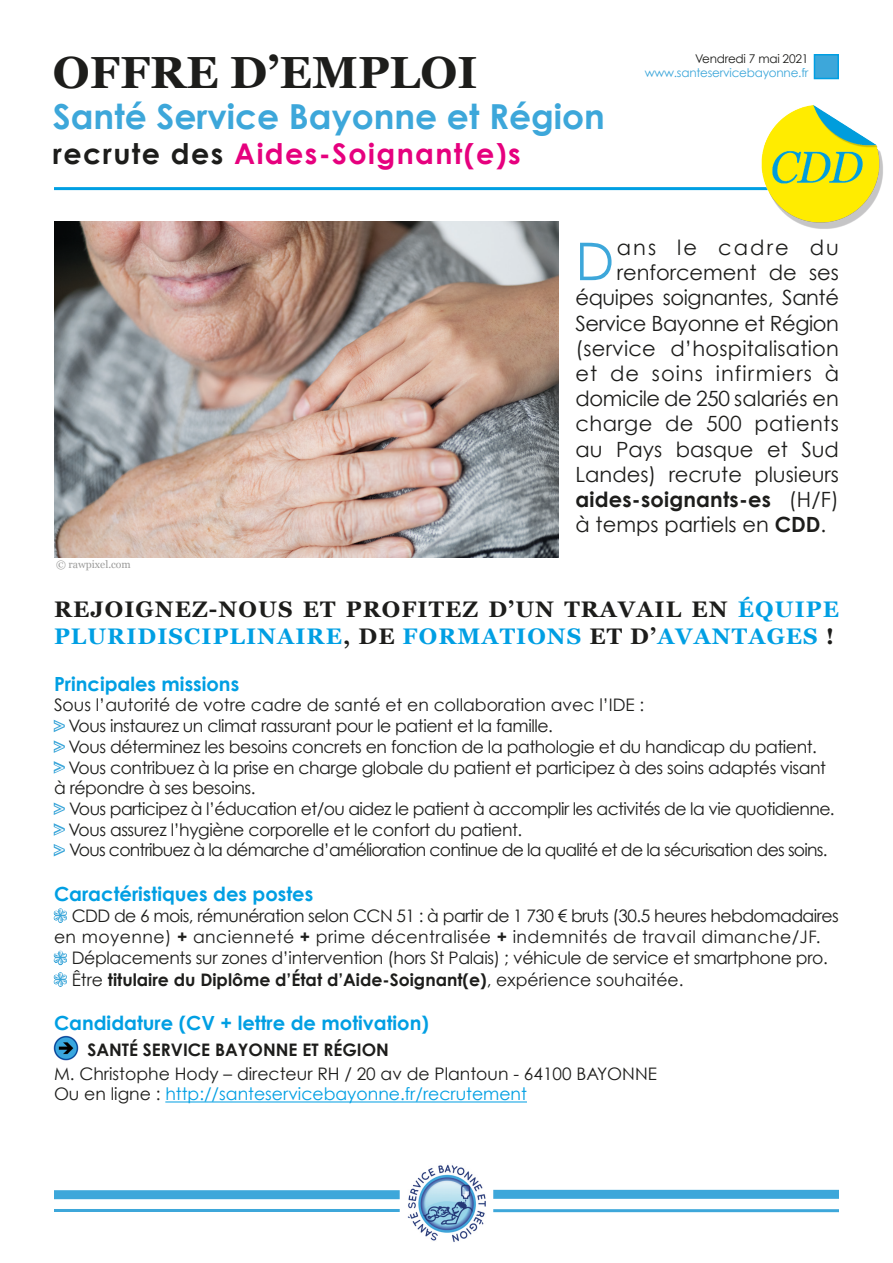
<style>
.page{position:relative;width:893px;height:1263px;background:#fff}
.page>*{position:absolute;margin:0;border:0;box-sizing:border-box;transform-origin:0 0}
.t1{font:52.05px "Century Gothic";color:#3da7da}
.t2{font:700 45px "Georgia";color:#1d1d1b}
.t3{font:700 34.5px "Century Gothic";color:#3da7da}
.t4{font:700 28.5px "Century Gothic";letter-spacing:.05em;color:#e6007e}
.t5{font:700 22.5px/27px "Georgia";letter-spacing:.05em;color:#1d1d1b}
.t6{font:21px "Century Gothic";color:#1d1d1b}
.t7{font:21px "Century Gothic";letter-spacing:-.02em;color:#1d1d1b}
.t8{font:700 21px "Century Gothic";letter-spacing:.01em;color:#1d1d1b}
.t9{font:21px "Century Gothic";letter-spacing:.05em;color:#1d1d1b}
.t10{font:21px "Century Gothic";letter-spacing:.02em;color:#1d1d1b}
.t11{font:21px "Century Gothic";letter-spacing:.1em;color:#1d1d1b}
.t12{font:700 19.5px "Century Gothic";color:#009fe3}
.t13{font:17.25px/20.7px "Century Gothic";letter-spacing:-.025em;color:#1d1d1b}
.t14{font:17.25px "Century Gothic";color:#1d1d1b}
.t15{font:700 17.25px "Century Gothic";color:#1d1d1b}
.t16{font:17.25px "Century Gothic";color:#009fe3}
.Chapo_Gros{font:12px "Century Gothic";letter-spacing:-.02em;color:#3da7da}
.Chapo_Gros-2{font:12px "Century Gothic";letter-spacing:-.02em;color:#1d1d1b}
.t17{font:10.5px "Georgia";color:#9b9b9a}
.s1{color:#1d1d1b}
.s2{font-weight:400}
.s3{font-weight:700}
.s4{color:#009fe3}
.s5{color:#fff}
.s6{font-family:"Monotype Sorts";font-size:18px;color:#fff}
.s7{font-family:"Monotype Sorts";font-weight:400;font-size:18px;color:#fff}
</style>
<div class="page">
<img style="left:407px;top:1164px;width:79px;height:78px">
<hr style="left:493px;top:1209px;width:346px;height:3px;background:#3da7da">
<div style="left:493px;top:1190px;width:346px;height:9px;background:#3da7da"></div>
<div style="left:54px;top:1190px;width:346px;height:9px;background:#3da7da"></div>
<hr style="left:54px;top:1209px;width:346px;height:3px;background:#3da7da">
<hr style="left:54px;top:187px;width:785px;height:3px;background:#009fe3">
<div style="left:814px;top:54px;width:25px;height:25px;background:#3da7da;border:2px solid #009fe3"></div>
<hr style="left:165px;top:1101px;width:362px;height:1px;background:#009fe3">
<svg style="left:53px;top:719px;width:12px;height:13px"></svg>
<svg style="left:53px;top:740px;width:12px;height:34px"></svg>
<svg style="left:53px;top:802px;width:12px;height:55px"></svg>
<svg style="left:53px;top:908px;width:14px;height:15px"></svg>
<svg style="left:53px;top:950px;width:14px;height:37px"></svg>
<img style="left:54px;top:1035px;width:25px;height:25px">
<img style="left:54px;top:221px;width:504px;height:337px">
<img style="left:748px;top:105px;width:135px;height:124px">
<p class="t2" style="left:53px;top:39px;width:426px">OFFRE D’EMPLOI</p>
<p class="t3" style="left:53px;top:95px;width:554px">Santé Service Bayonne et Région</p>
<p class="t4" style="left:53px;top:135px;width:469px"><span class="s1">recrute des</span> Aides-Soignant(e)s</p>
<p class="Chapo_Gros-2" style="left:695px;top:51px;width:115px">Vendredi 7 mai 2021</p>
<p class="Chapo_Gros" style="left:645px;top:66px;width:165px">www.santeservicebayonne.fr</p>
<p class="t17" style="left:56px;top:557px;width:76px">© rawpixel.com</p>
<p class="t1" style="left:575px;top:230px;width:40px">D</p>
<p class="t11" style="left:617px;top:235px;width:224px">ans le cadre du</p>
<p class="t6" style="left:617px;top:260px;width:224px">renforcement de ses</p>
<p class="t7" style="left:575px;top:285px;width:265px">équipes soignantes, Santé</p>
<p class="t7" style="left:575px;top:310px;width:265px">Service Bayonne et Région</p>
<p class="t6" style="left:575px;top:335px;width:265px">(service d’hospitalisation</p>
<p class="t9" style="left:575px;top:361px;width:265px">et de soins infirmiers à</p>
<p class="t7" style="left:575px;top:386px;width:265px">domicile de 250 salariés en</p>
<p class="t10" style="left:575px;top:411px;width:265px">charge de 500 patients</p>
<p class="t6" style="left:575px;top:436px;width:265px">au Pays basque et Sud</p>
<p class="t6" style="left:575px;top:461px;width:265px">Landes) recrute plusieurs</p>
<p class="t8" style="left:575px;top:486px;width:265px">aides-soignants-es <span class="s2">(H/F)</span></p>
<p class="t6" style="left:575px;top:512px;width:252px">à temps partiels en <span class="s3">CDD</span>.</p>
<p class="t5" style="left:54px;top:594px;width:786px">REJOIGNEZ-NOUS ET PROFITEZ D’UN TRAVAIL EN <span class="s4">ÉQUIPE<br>PLURIDISCIPLINAIRE</span>, DE <span class="s4">FORMATIONS</span> ET D’<span class="s4">AVANTAGES</span> !</p>
<p class="t12" style="left:54px;top:671px;width:187px">Principales missions</p>
<p class="t14" style="left:54px;top:695px;width:592px">Sous l’autorité de votre cadre de santé et en collaboration avec l’IDE :</p>
<p class="t13" style="left:54px;top:715px;width:500px"><span class="s5">&gt;</span> Vous instaurez un climat rassurant pour le patient et la famille.</p>
<p class="t13" style="left:54px;top:736px;width:773px"><span class="s5">&gt;</span> Vous déterminez les besoins concrets en fonction de la pathologie et du handicap du patient. <span class="s5">&gt;</span> Vous contribuez à la prise en charge globale du patient et participez à des soins adaptés visant à répondre à ses besoins.</p>
<p class="t13" style="left:54px;top:798px;width:782px"><span class="s5">&gt;</span> Vous participez à l’éducation et/ou aidez le patient à accomplir les activités de la vie quotidienne. <span class="s5">&gt;</span> Vous assurez l’hygiène corporelle et le confort du patient.<br><span class="s5">&gt;</span> Vous contribuez à la démarche d’amélioration continue de la qualité et de la sécurisation des soins.</p>
<p class="t12" style="left:54px;top:881px;width:261px">Caractéristiques des postes</p>
<p class="t13" style="left:54px;top:905px;width:786px;line-height:21.1px"><span class="s6">C</span> CDD de 6 mois, rémunération selon CCN 51 : à partir de 1 730 € bruts (30.5 heures hebdomadaires en moyenne) <span class="s3">+</span> ancienneté <span class="s3">+</span> prime décentralisée <span class="s3">+</span> indemnités de travail dimanche/JF.<br><span class="s6">C</span> Déplacements sur zones d’intervention (hors St Palais) ; véhicule de service et smartphone pro.</p>
<p class="t15" style="left:54px;top:969px;width:631px"><span class="s7">C</span> <span class="s2">Être</span> titulaire du Diplôme d’État d’Aide-Soignant(e)<span class="s2">, expérience souhaitée.</span></p>
<p class="t12" style="left:54px;top:1011px;width:376px">Candidature (CV + lettre de motivation)</p>
<p class="t15" style="left:87px;top:1038px;width:303px">SANTÉ SERVICE BAYONNE ET RÉGION</p>
<p class="t14" style="left:54px;top:1063px;width:604px">M. Christophe Hody – directeur RH / 20 av de Plantoun - 64100 BAYONNE</p>
<p class="t16" style="left:54px;top:1083px;width:474px"><span class="s1">Ou en ligne :</span> http://santeservicebayonne.fr/recrutement</p>
</div>
